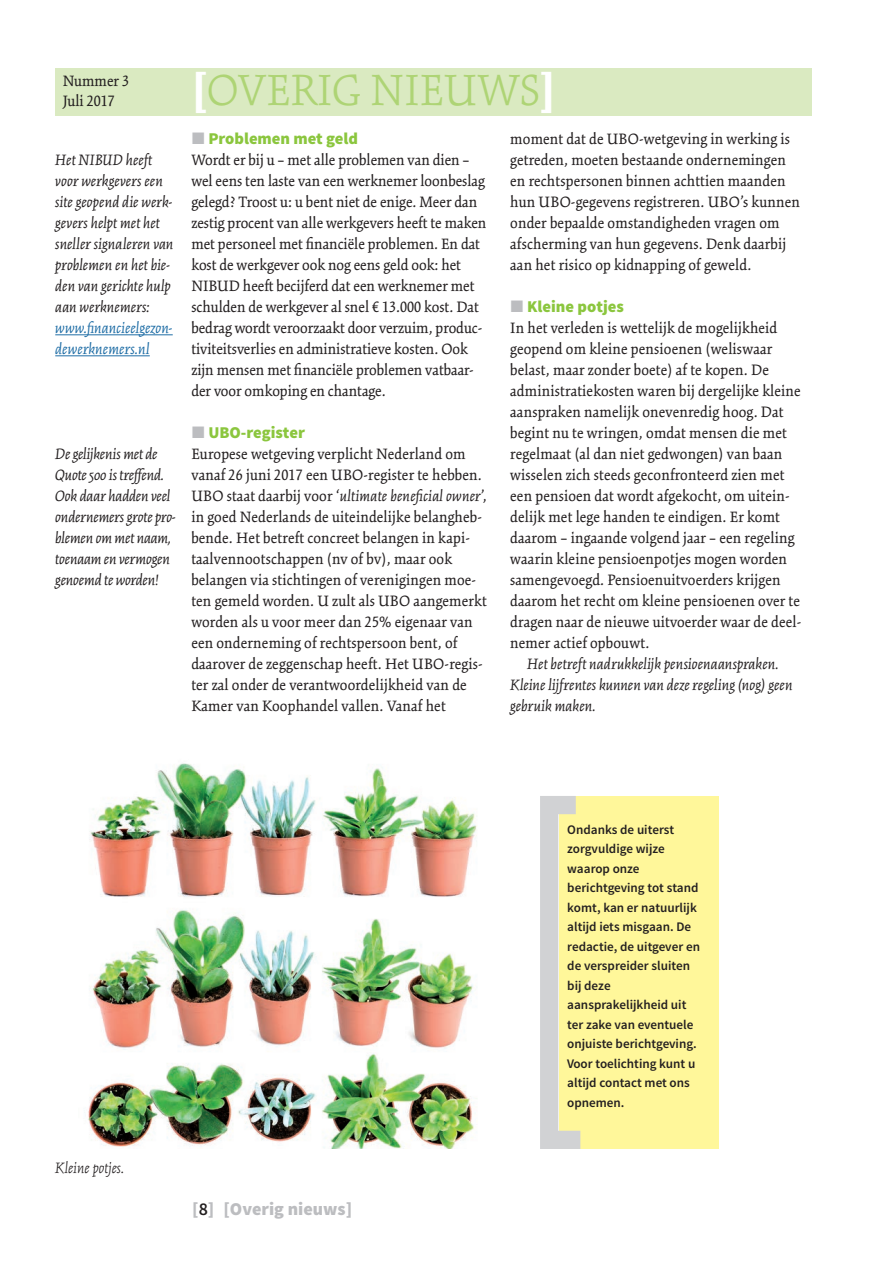
<style>
.page{position:relative;width:893px;height:1263px;background:#fff}
.page>*{position:absolute;margin:0;border:0;box-sizing:border-box;transform-origin:0 0}
.t1{font:300 48px "Kinesis Std";color:#aed475}
.t2{font:900 18px "Source Sans Pro";color:#bcbdc0}
.t3{font:16.5px/21px "Kinesis Std";letter-spacing:.01em;color:#231f20}
.t4{font:italic 16.5px/21px "Kinesis Std";letter-spacing:-.005em;color:#231f20}
.t5{font:900 16.5px "Source Sans Pro";color:#8bc63e}
.t6{font:italic 16.5px/21px "Kinesis Std";letter-spacing:.005em;color:#206ea6}
.t7{font:italic 300 16.5px "Kinesis Std";color:#231f20}
.t8{font:600 13.2px/19.5px "Source Sans Pro";color:#231f20}
.s1{font-weight:900;color:#fff}
.s2{font-family:"Mathematical Pi Six";font-weight:400;color:#bcbdc0}
.s3{font-style:italic}
.s4{font-weight:600;color:#231f20}
</style>
<div class="page">
<div style="left:559px;top:796px;width:160px;height:353px;background:#fff79a"></div>
<svg style="left:540px;top:796px;width:40px;height:353px"></svg>
<div style="left:55px;top:68px;width:757px;height:47px;background:#daeac1"></div>
<hr style="left:55px;top:334px;width:118px;height:1px;background:#206ea6">
<hr style="left:55px;top:355px;width:95px;height:1px;background:#206ea6">
<img style="left:88px;top:763px;width:389px;height:386px">
<p class="t3" style="left:63px;top:71px;width:68px;line-height:19.8px">Nummer 3<br>Juli 2017</p>
<p class="t4" style="left:55px;top:149px;width:120px">Het NIBUD heeft voor werkgevers een site geopend die werk&shy;gevers helpt met het sneller signaleren van problemen en het bie&shy;den van gerichte hulp aan werknemers:</p>
<p class="t6" style="left:55px;top:317px;width:119px">www.financieelgezon&shy;dewerknemers.nl</p>
<p class="t4" style="left:55px;top:443px;width:122px">De gelijkenis met de<br>Quote 500 is treffend.<br>Ook daar hadden veel ondernemers grote pro&shy;blemen om met naam, toenaam en vermogen genoemd te worden!</p>
<h1 class="t1" style="left:191px;top:63px;width:366px"><span class="s1">[</span>OVERIG NIEUWS<span class="s1">]</span></h1>
<p class="t5" style="left:191px;top:128px;width:168px"><span class="s2">J</span> Problemen met geld</p>
<p class="t3" style="left:191px;top:149px;width:297px">Wordt er bij u – met alle problemen van dien – wel eens ten laste van een werknemer loonbeslag gelegd? Troost u: u bent niet de enige. Meer dan zestig procent van alle werkgevers heeft te maken met personeel met financiële problemen. En dat kost de werkgever ook nog eens geld ook: het NIBUD heeft becijferd dat een werknemer met schulden de werkgever al snel € 13.000 kost. Dat bedrag wordt veroorzaakt door verzuim, produc&shy;tiviteitsverlies en administratieve kosten. Ook zijn mensen met financiële problemen vatbaar&shy;der voor omkoping en chantage.</p>
<p class="t5" style="left:191px;top:422px;width:115px"><span class="s2">J</span> UBO-register</p>
<p class="t3" style="left:191px;top:444px;width:297px">Europese wetgeving verplicht Nederland om vanaf 26 juni 2017 een UBO-register te hebben.<br>UBO staat daarbij voor ‘<span class="s3">ultimate beneficial owner</span>’, in goed Nederlands de uiteindelijke belangheb&shy;bende. Het betreft concreet belangen in kapi&shy;taalvennootschappen (nv of bv), maar ook belangen via stichtingen of verenigingen moe&shy;ten gemeld worden. U zult als UBO aangemerkt worden als u voor meer dan 25% eigenaar van een onderneming of rechtspersoon bent, of daarover de zeggenschap heeft. Het UBO-regis&shy;ter zal onder de verantwoordelijkheid van de Kamer van Koophandel vallen. Vanaf het</p>
<p class="t3" style="left:510px;top:128px;width:291px">moment dat de UBO-wetgeving in werking is getreden, moeten bestaande ondernemingen en rechtspersonen binnen achttien maanden hun UBO-gegevens registreren. UBO’s kunnen onder bepaalde omstandigheden vragen om afscherming van hun gegevens. Denk daarbij aan het risico op kidnapping of geweld.</p>
<p class="t5" style="left:510px;top:296px;width:115px"><span class="s2">J</span> Kleine potjes</p>
<p class="t3" style="left:510px;top:317px;width:293px">In het verleden is wettelijk de mogelijkheid geopend om kleine pensioenen (weliswaar belast, maar zonder boete) af te kopen. De administratiekosten waren bij dergelijke kleine aanspraken namelijk onevenredig hoog. Dat begint nu te wringen, omdat mensen die met regelmaat (al dan niet gedwongen) van baan wisselen zich steeds geconfronteerd zien met een pensioen dat wordt afgekocht, om uitein&shy;delijk met lege handen te eindigen. Er komt daarom – ingaande volgend jaar – een regeling waarin kleine pensioenpotjes mogen worden samengevoegd. Pensioenuitvoerders krijgen daarom het recht om kleine pensioenen over te dragen naar de nieuwe uitvoerder waar de deel&shy;nemer actief opbouwt.</p>
<p class="t4" style="left:510px;top:653px;width:284px;text-indent:17px">Het betreft nadrukkelijk pensioenaanspraken.<br>Kleine lijfrentes kunnen van deze regeling (nog) geen gebruik maken.</p>
<p class="t7" style="left:55px;top:1159px;width:71px">Kleine potjes.</p>
<p class="t2" style="left:192px;top:1197px;width:162px">[<span class="s4">8</span>] [Overig nieuws]</p>
<p class="t8" style="left:567px;top:820px;width:134px">Ondanks de uiterst zorgvuldige wijze waarop onze berichtgeving tot stand komt, kan er natuurlijk altijd iets misgaan. De redactie, de uitgever en de verspreider sluiten bij deze aansprakelijkheid uit ter zake van eventuele onjuiste berichtgeving.<br>Voor toelichting kunt u altijd contact met ons opnemen.</p>
</div>
